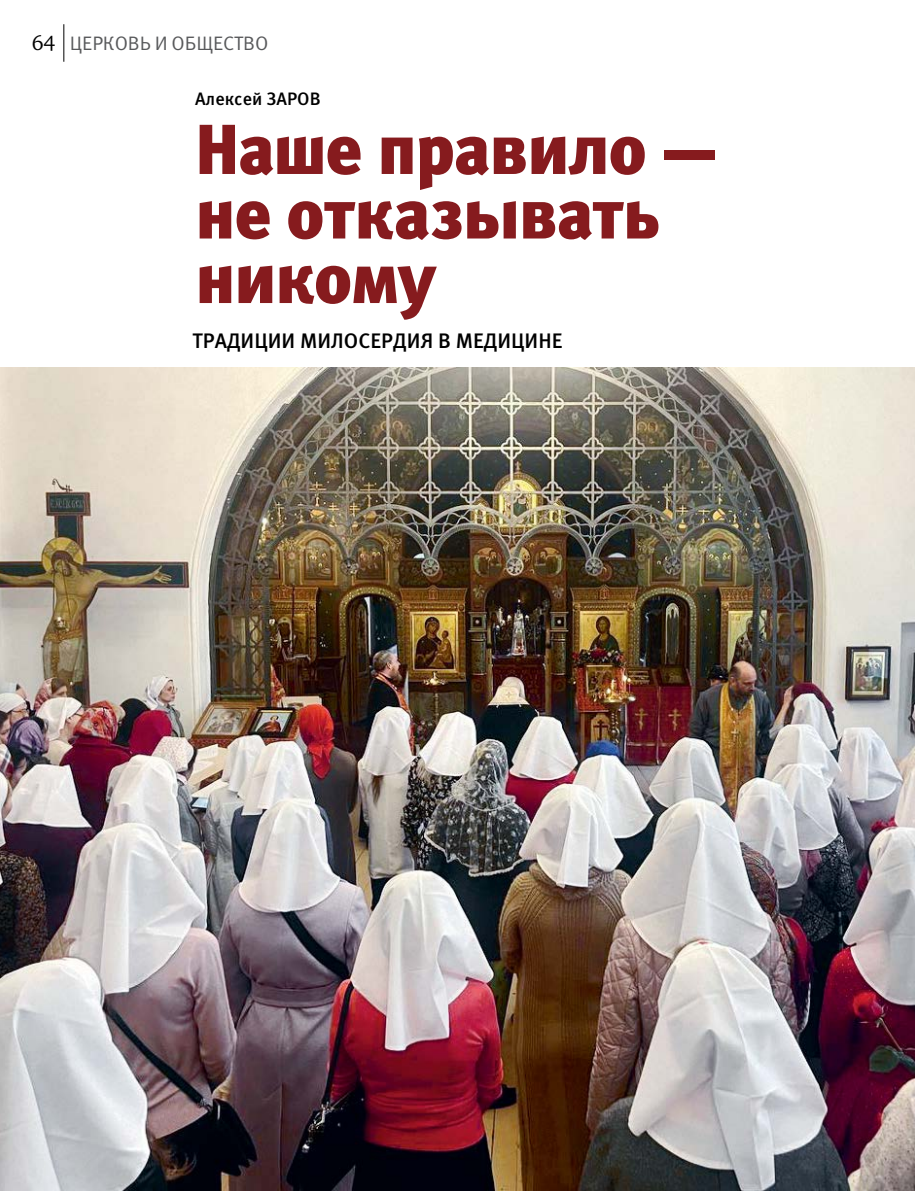
<style>
.page{position:relative;width:915px;height:1191px;background:#fff}
.page>*{position:absolute;margin:0;border:0;box-sizing:border-box;transform-origin:0 0}
.t1{font:900 70.5px/64.5px "Meta Pro";letter-spacing:-.02em;color:#861b1e}
.t2{font:500 21px "Meta Pro";color:#000}
.t3{font:19.5px "Meta Pro";letter-spacing:-.005em;color:#58595b}
.t4{font:500 18px "Meta Pro";color:#000}
.s1{font-family:"Charter ITC";font-size:21px;color:#000}
</style>
<div class="page">
<hr style="left:63px;top:24px;width:1px;height:38px;background:#000">
<img style="left:0;top:368px;width:914px;height:823px">
<p class="t3" style="left:32px;top:31px;width:238px"><span class="s1">64</span> ЦЕРКОВЬ И ОБЩЕСТВО</p>
<p class="t4" style="left:195px;top:87px;width:127px">Алексей ЗАРОВ</p>
<p class="t1" style="left:195px;top:119px;width:524px">Наше правило — не отказывать никому</p>
<p class="t2" style="left:192px;top:327px;width:371px">ТРАДИЦИИ МИЛОСЕРДИЯ В МЕДИЦИНЕ</p>
</div>
